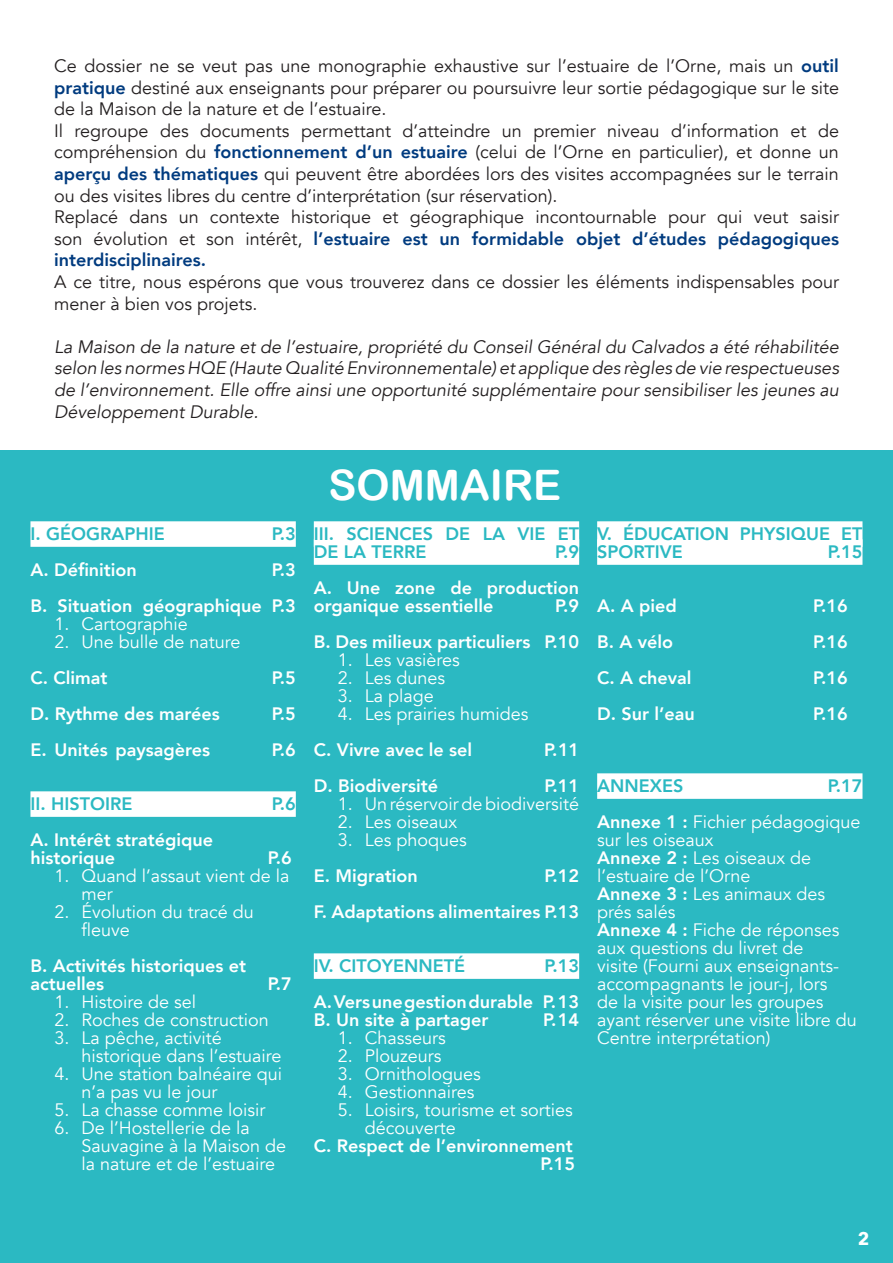
<style>
.page{position:relative;width:893px;height:1263px;background:#fff}
.page>*{position:absolute;margin:0;border:0;box-sizing:border-box;transform-origin:0 0}
.t1{font:42px "Arial Rounded MT Bold";color:#fff}
.t2{font:18px/21.6px "Avenir";color:#231f20;text-align:justify}
.t3{font:18px/18px "Avenir";color:#fff}
.t4{font:800 18px/18px "Avenir";color:#fff}
.t5{font:italic 18px/21.6px "Avenir";color:#231f20;text-align:justify}
.t6{font:800 18px/18px "Avenir";color:#2bb9c2}
.t7{font:700 18px "Avenir Next";color:#fff}
.s1{font-weight:800;color:#013b7f}
.s2{font-weight:800}
</style>
<div class="page">
<div style="left:0;top:450px;width:893px;height:813px;background:#2bb9c2"></div>
<div style="left:30px;top:521px;width:266px;height:26px;background:#fff"></div>
<div style="left:30px;top:791px;width:266px;height:26px;background:#fff"></div>
<div style="left:314px;top:521px;width:265px;height:26px;background:#fff"></div>
<div style="left:314px;top:539px;width:265px;height:26px;background:#fff"></div>
<div style="left:314px;top:953px;width:265px;height:26px;background:#fff"></div>
<div style="left:597px;top:521px;width:265px;height:26px;background:#fff"></div>
<div style="left:597px;top:539px;width:265px;height:26px;background:#fff"></div>
<div style="left:597px;top:773px;width:265px;height:26px;background:#fff"></div>
<p class="t2" style="left:54px;top:55px;width:786px">Ce dossier ne se veut pas une monographie exhaustive sur l’estuaire de l’Orne, mais un <span class="s1">outil pratique</span> destiné aux enseignants pour préparer ou poursuivre leur sortie pédagogique sur le site de la Maison de la nature et de l’estuaire.</p>
<p class="t2" style="left:54px;top:120px;width:786px">Il regroupe des documents permettant d’atteindre un premier niveau d’information et de compréhension du <span class="s1">fonctionnement d’un estuaire</span> (celui de l’Orne en particulier), et donne un <span class="s1">aperçu des thématiques</span> qui peuvent être abordées lors des visites accompagnées sur le terrain ou des visites libres du centre d’interprétation (sur réservation).</p>
<p class="t2" style="left:54px;top:207px;width:786px">Replacé dans un contexte historique et géographique incontournable pour qui veut saisir son évolution et son intérêt, <span class="s1">l’estuaire est un formidable objet d’études pédagogiques interdisciplinaires.</span></p>
<p class="t2" style="left:54px;top:271px;width:786px">A ce titre, nous espérons que vous trouverez dans ce dossier les éléments indispensables pour mener à bien vos projets.</p>
<p class="t5" style="left:54px;top:336px;width:786px">La Maison de la nature et de l’estuaire, propriété du Conseil Général du Calvados a été réhabilitée selon les normes HQE (Haute Qualité Environnementale) et applique des règles de vie respectueuses de l’environnement. Elle offre ainsi une opportunité supplémentaire pour sensibiliser les jeunes au Développement Durable.</p>
<p class="t6" style="left:30px;top:525px;width:136px">I. GÉOGRAPHIE</p>
<p class="t6" style="left:272px;top:525px;width:25px">P.3</p>
<p class="t4" style="left:30px;top:561px;width:108px">A. Définition</p>
<p class="t4" style="left:272px;top:561px;width:25px">P.3</p>
<p class="t4" style="left:30px;top:597px;width:267px">B. Situation géographique P.3</p>
<p class="t3" style="left:54px;top:615px;width:135px">1. Cartographie</p>
<p class="t3" style="left:54px;top:633px;width:188px">2. Une bulle de nature</p>
<p class="t4" style="left:30px;top:669px;width:79px">C. Climat</p>
<p class="t4" style="left:272px;top:669px;width:25px">P.5</p>
<p class="t4" style="left:30px;top:705px;width:191px">D. Rythme des marées</p>
<p class="t4" style="left:272px;top:705px;width:25px">P.5</p>
<p class="t4" style="left:30px;top:741px;width:181px">E. Unités paysagères</p>
<p class="t4" style="left:272px;top:741px;width:25px">P.6</p>
<p class="t6" style="left:30px;top:795px;width:104px">II. HISTOIRE</p>
<p class="t6" style="left:272px;top:795px;width:25px">P.6</p>
<p class="t4" style="left:30px;top:831px;width:184px">A. Intérêt stratégique historique</p>
<p class="t4" style="left:268px;top:849px;width:25px">P.6</p>
<p class="t3" style="left:81px;top:867px;width:210px;text-indent:-27px">1. Quand l’assaut vient de la mer</p>
<p class="t3" style="left:81px;top:903px;width:174px;text-indent:-27px">2. Évolution du tracé du fleuve</p>
<p class="t4" style="left:30px;top:957px;width:217px">B. Activités historiques et actuelles</p>
<p class="t4" style="left:268px;top:975px;width:25px">P.7</p>
<p class="t3" style="left:54px;top:993px;width:143px">1. Histoire de sel</p>
<p class="t3" style="left:54px;top:1011px;width:216px">2. Roches de construction</p>
<p class="t3" style="left:81px;top:1029px;width:201px;text-indent:-27px">3. La pêche, activité historique dans l’estuaire</p>
<p class="t3" style="left:81px;top:1065px;width:202px;text-indent:-27px">4. Une station balnéaire qui n’a pas vu le jour</p>
<p class="t3" style="left:54px;top:1101px;width:213px">5. La chasse comme loisir</p>
<p class="t3" style="left:81px;top:1119px;width:206px;text-indent:-27px">6. De l’Hostellerie de la<br>Sauvagine à la Maison de la nature et de l’estuaire</p>
<p class="t1" style="left:328px;top:460px;width:234px">SOMMAIRE</p>
<p class="t6" style="left:314px;top:525px;width:267px">III. SCIENCES DE LA VIE ET<br>DE LA TERRE</p>
<p class="t6" style="left:555px;top:543px;width:25px">P.9</p>
<p class="t4" style="left:314px;top:579px;width:267px">A. Une zone de production organique essentielle</p>
<p class="t4" style="left:555px;top:597px;width:25px">P.9</p>
<p class="t4" style="left:314px;top:633px;width:267px">B. Des milieux particuliers P.10</p>
<p class="t3" style="left:338px;top:651px;width:124px">1. Les vasières</p>
<p class="t3" style="left:338px;top:669px;width:109px">2. Les dunes</p>
<p class="t3" style="left:338px;top:687px;width:98px">3. La plage</p>
<p class="t3" style="left:338px;top:705px;width:192px">4. Les prairies humides</p>
<p class="t4" style="left:314px;top:741px;width:160px">C. Vivre avec le sel</p>
<p class="t4" style="left:544px;top:741px;width:36px">P. 11</p>
<p class="t4" style="left:314px;top:777px;width:126px">D. Biodiversité</p>
<p class="t4" style="left:545px;top:777px;width:36px">P.11</p>
<p class="t3" style="left:338px;top:795px;width:243px">1. Un réservoir de biodiversité</p>
<p class="t3" style="left:338px;top:813px;width:121px">2. Les oiseaux</p>
<p class="t3" style="left:338px;top:831px;width:131px">3. Les phoques</p>
<p class="t4" style="left:314px;top:867px;width:106px">E. Migration</p>
<p class="t4" style="left:545px;top:867px;width:36px">P.12</p>
<p class="t4" style="left:314px;top:903px;width:267px">F. Adaptations alimentaires P.13</p>
<p class="t6" style="left:314px;top:957px;width:153px">IV. CITOYENNETÉ</p>
<p class="t6" style="left:545px;top:957px;width:36px">P.13</p>
<p class="t4" style="left:314px;top:993px;width:267px">A. Vers une gestion durable P. 13</p>
<p class="t4" style="left:314px;top:1011px;width:176px">B. Un site à partager</p>
<p class="t4" style="left:543px;top:1011px;width:37px">P. 14</p>
<p class="t3" style="left:338px;top:1029px;width:110px">1. Chasseurs</p>
<p class="t3" style="left:338px;top:1047px;width:105px">2. Plouzeurs</p>
<p class="t3" style="left:338px;top:1065px;width:144px">3. Ornithologues</p>
<p class="t3" style="left:338px;top:1083px;width:138px">4. Gestionnaires</p>
<p class="t3" style="left:365px;top:1101px;width:209px;text-indent:-27px">5. Loisirs, tourisme et sorties découverte</p>
<p class="t4" style="left:314px;top:1137px;width:263px;text-align:right">C. Respect de l’environnement<br>P.15</p>
<p class="t6" style="left:597px;top:525px;width:267px">V. ÉDUCATION PHYSIQUE ET<br>SPORTIVE</p>
<p class="t6" style="left:828px;top:543px;width:36px">P.15</p>
<p class="t4" style="left:597px;top:597px;width:81px">A. A pied</p>
<p class="t4" style="left:813px;top:597px;width:36px">P.16</p>
<p class="t4" style="left:597px;top:633px;width:77px">B. A vélo</p>
<p class="t4" style="left:813px;top:633px;width:36px">P.16</p>
<p class="t4" style="left:597px;top:669px;width:96px">C. A cheval</p>
<p class="t4" style="left:813px;top:669px;width:36px">P.16</p>
<p class="t4" style="left:597px;top:705px;width:99px">D. Sur l’eau</p>
<p class="t4" style="left:813px;top:705px;width:36px">P.16</p>
<p class="t6" style="left:597px;top:777px;width:88px">ANNEXES</p>
<p class="t6" style="left:828px;top:777px;width:36px">P.17</p>
<p class="t3" style="left:597px;top:813px;width:265px"><span class="s2">Annexe 1 :</span> Fichier pédagogique sur les oiseaux</p>
<p class="t3" style="left:597px;top:849px;width:216px"><span class="s2">Annexe 2 :</span> Les oiseaux de l’estuaire de l’Orne</p>
<p class="t3" style="left:597px;top:885px;width:230px"><span class="s2">Annexe 3 :</span> Les animaux des prés salés</p>
<p class="t3" style="left:597px;top:921px;width:261px"><span class="s2">Annexe 4 :</span> Fiche de réponses aux questions du livret de<br>visite (Fourni aux enseignants&shy;accompagnants le jour-j, lors<br>de la visite pour les groupes ayant réserver une visite libre du<br>Centre interprétation)</p>
<p class="t7" style="left:858px;top:1223px;width:13px">2</p>
</div>
